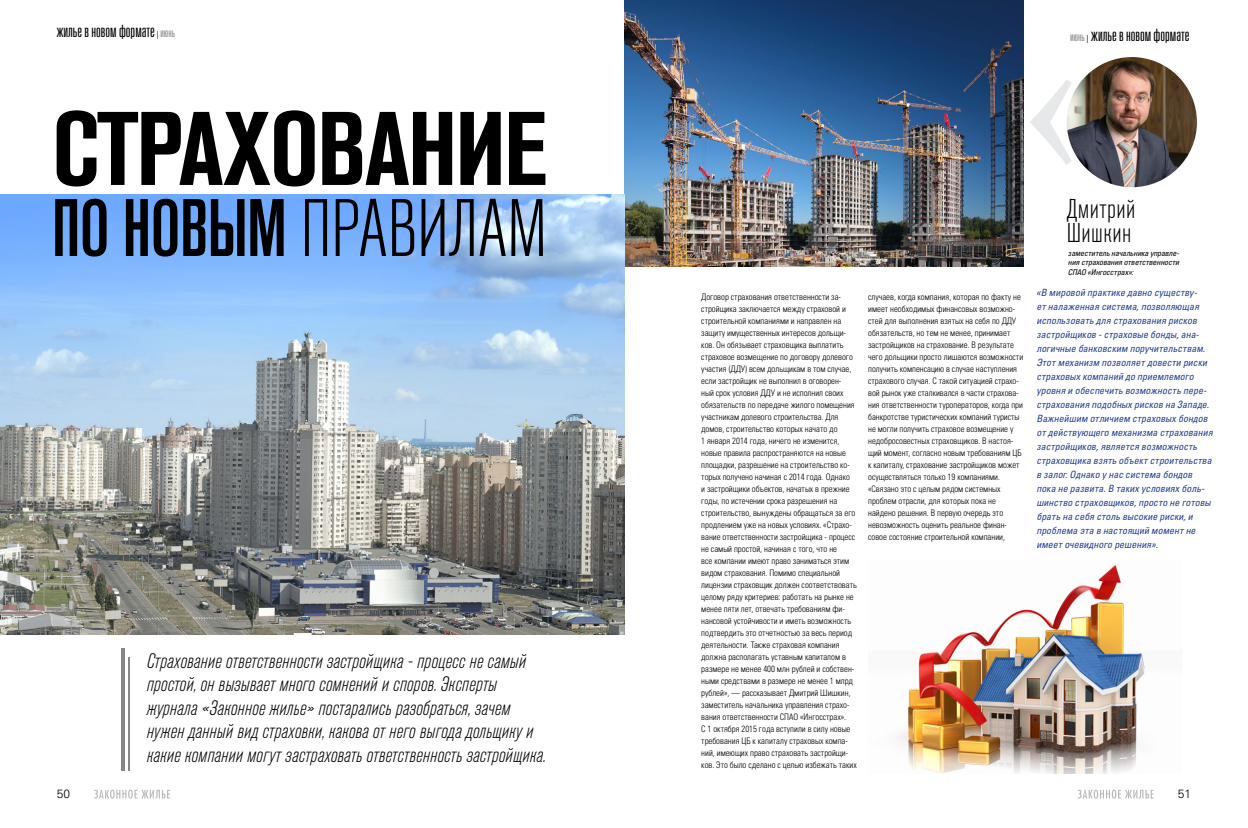
<style>
.page{position:relative;width:1248px;height:828px;background:#fff}
.page>*{position:absolute;margin:0;border:0;box-sizing:border-box;transform-origin:0 0}
.t1{font:700 condensed 103.4px "Akzidenz Grotesk Pro";letter-spacing:-.02em;color:#000}
.t2{font:300 condensed 80.5px "Akzidenz Grotesk Pro";letter-spacing:-.01em;color:#000}
.t3{font:300 condensed 27px/23.4px "Akzidenz Grotesk Pro";letter-spacing:.015em;color:#000}
.t4{font:italic 300 condensed 20.8px/23.4px "Akzidenz Grotesk Pro";letter-spacing:.01em;color:#000}
.t5{font:300 ultra-condensed 17px "Partner";color:#000}
.t6{font:300 12px "Partner";color:#000}
.t7{font:italic 10px/14px "Partner Condensed";color:#24418e}
.t8{font:300 condensed 9px/12px "Partner";color:#000}
.t9{font:italic 8px/9.6px "Partner Condensed";letter-spacing:-.02em;color:#000;text-align:justify}
.s1{font-family:"Minion Pro";font-weight:400;font-stretch:normal;font-size:8px}
.s2{font-size:12px;color:#878787}
.s3{font-weight:500}
</style>
<div class="page">
<svg style="left:1077px;top:789px;width:76px;height:9px"></svg>
<svg style="left:94px;top:789px;width:76px;height:9px"></svg>
<hr style="left:121px;top:648px;width:4px;height:123px;background:#878787">
<hr style="left:128px;top:657px;width:1px;height:114px;background:#878787">
<svg style="left:1030px;top:80px;width:42px;height:85px"></svg>
<img style="left:624px;top:0;width:399px;height:267px">
<img style="left:895px;top:565px;width:250px;height:208px">
<img style="left:0;top:194px;width:624px;height:440px">
<img style="left:1066px;top:57px;width:130px;height:130px;border-radius:65px">
<h3 class="t5" style="left:57px;top:21px;width:120px">жилье в новом формате <span class="s1">|</span> <span class="s2">июнь</span></h3>
<h1 class="t1" style="left:52px;top:82px;width:496px">СТРАХОВАНИЕ</h1>
<h2 class="t2" style="left:52px;top:176px;width:497px"><span class="s3">ПО НОВЫМ</span> ПРАВИЛАМ</h2>
<p class="t4" style="left:147px;top:648px;width:401px">Страхование ответственности застройщика - процесс не самый простой, он вызывает много сомнений и споров. Эксперты журнала «Законное жилье» постарались разобраться, зачем нужен данный вид страховки, какова от него выгода дольщику и какие компании могут застраховать ответственность застройщика.</p>
<h3 class="t5" style="left:1070px;top:25px;width:121px"><span class="s2">июнь</span> <span class="s1">|</span> жилье в новом формате</h3>
<p class="t8" style="left:701px;top:292px;width:157px">Договор страхования ответственности за&shy;стройщика заключается между страховой и строительной компаниями и направлен на защиту имущественных интересов дольщи&shy;ков. Он обязывает страховщика выплатить страховое возмещение по договору долевого участия (ДДУ) всем дольщикам в том случае, если застройщик не выполнил в оговорен-<br>ный срок условия ДДУ и не исполнил своих обязательств по передаче жилого помещения участникам долевого строительства. Для домов, строительство которых начато до<br>1 января 2014 года, ничего не изменится, новые правила распространяются на новые площадки, разрешение на строительство ко&shy;торых получено начиная с 2014 года. Однако<br>и застройщики объектов, начатых в прежние годы, по истечении срока разрешения на строительство, вынуждены обращаться за его продлением уже на новых условиях. «Страхо&shy;вание ответственности застройщика - процесс не самый простой, начиная с того, что не<br>все компании имеют право заниматься этим видом страхования. Помимо специальной лицензии страховщик должен соответствовать целому ряду критериев: работать на рынке не менее пяти лет, отвечать требованиям фи&shy;нансовой устойчивости и иметь возможность подтвердить это отчетностью за весь период деятельности. Также страховая компания должна располагать уставным капиталом в размере не менее 400 млн рублей и собствен&shy;ными средствами в размере не менее 1 млрд рублей», — рассказывает Дмитрий Шишкин, заместитель начальника управления страхо&shy;вания ответственности СПАО «Ингосстрах».<br>С 1 октября 2015 года вступили в силу новые требования ЦБ к капиталу страховых компа&shy;ний, имеющих право страховать застройщи&shy;ков. Это было сделано с целью избежать таких</p>
<p class="t8" style="left:868px;top:292px;width:157px">случаев, когда компания, которая по факту не имеет необходимых финансовых возможно&shy;стей для выполнения взятых на себя по ДДУ обязательств, но тем не менее, принимает застройщиков на страхование. В результате чего дольщики просто лишаются возможности получить компенсацию в случае наступления страхового случая. С такой ситуацией страхо&shy;вой рынок уже сталкивался в части страхова&shy;ния ответственности туроператоров, когда при банкротстве туристических компаний туристы не могли получить страховое возмещение у недобросовестных страховщиков. В настоя&shy;щий момент, согласно новым требованиям ЦБ к капиталу, страхование застройщиков может осуществляться только 19 компаниями. «Связано это с целым рядом системных проблем отрасли, для которых пока не найдено решения. В первую очередь это невозможность оценить реальное финан&shy;совое состояние строительной компании,</p>
<h3 class="t3" style="left:1066px;top:196px;width:70px">Дмитрий<br>Шишкин</h3>
<p class="t9" style="left:1067px;top:249px;width:113px">заместитель начальника управле&shy;ния страхования ответственности СПАО «Ингосстрах»:</p>
<p class="t7" style="left:1036px;top:286px;width:178px">«В мировой практике давно существу-<br>ет налаженная система, позволяющая использовать для страхования рисков застройщиков - страховые бонды, ана&shy;логичные банковским поручительствам.<br>Этот механизм позволяет довести риски страховых компаний до приемлемого уровня и обеспечить возможность пере&shy;страхования подобных рисков на Западе.<br>Важнейшим отличием страховых бондов от действующего механизма страхования застройщиков, является возможность страховщика взять объект строительства в залог. Однако у нас система бондов пока не развита. В таких условиях боль&shy;шинство страховщиков, просто не готовы брать на себя столь высокие риски, и проблема эта в настоящий момент не имеет очевидного решения».</p>
<h3 class="t6" style="left:57px;top:787px;width:15px">50</h3>
<h3 class="t6" style="left:1177px;top:787px;width:15px">51</h3>
</div>
